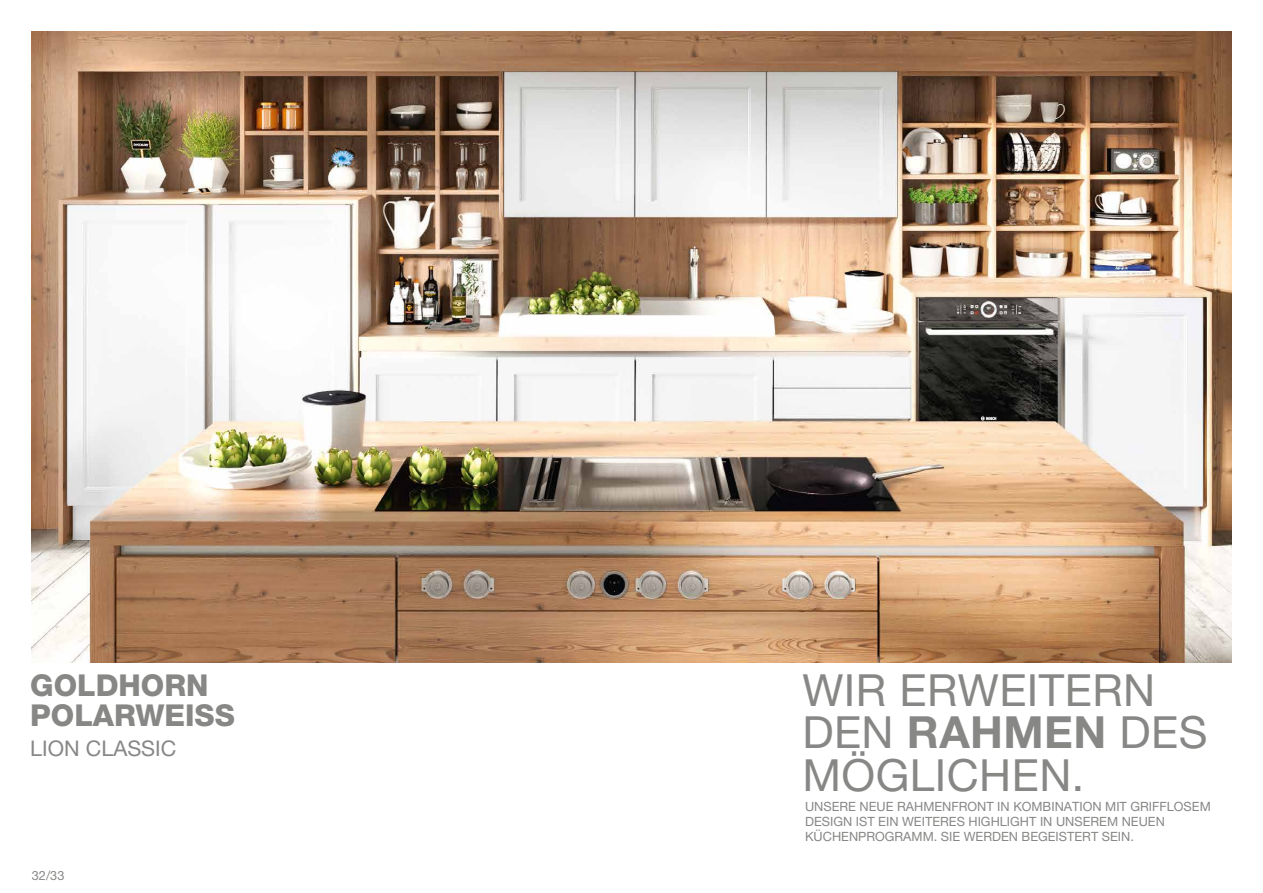
<style>
.page{position:relative;width:1263px;height:893px;background:#fff}
.page>*{position:absolute;margin:0;border:0;box-sizing:border-box;transform-origin:0 0}
.t1{font:44.33px/42.6px "Helvetica Neue LT Pro";letter-spacing:.01em;color:#878786}
.t2{font:800 30.15px/30px "Helvetica Neue LT Pro";color:#878786}
.t3{font:21.52px "Helvetica Neue LT Pro";color:#878786}
.t4{font:12.75px/15px "Helvetica Neue LT Pro";color:#878786}
.s1{font-weight:700}
</style>
<div class="page">
<img style="left:32px;top:32px;width:1199px;height:630px">
<h2 class="t2" style="left:30px;top:670px;width:206px">GOLDHORN<br>POLARWEISS</h2>
<h3 class="t3" style="left:30px;top:736px;width:148px">LION CLASSIC</h3>
<p class="t4" style="left:32px;top:868px;width:34px">32/33</p>
<h1 class="t1" style="left:802px;top:669px;width:407px">WIR ERWEITERN<br>DEN <span class="s1">RAHMEN</span> DES<br>MÖGLICHEN.</h1>
<p class="t4" style="left:805px;top:799px;width:407px">UNSERE NEUE RAHMENFRONT IN KOMBINATION MIT GRIFFLOSEM<br>DESIGN IST EIN WEITERES HIGHLIGHT IN UNSEREM NEUEN<br>KÜCHENPROGRAMM. SIE WERDEN BEGEISTERT SEIN.</p>
</div>
